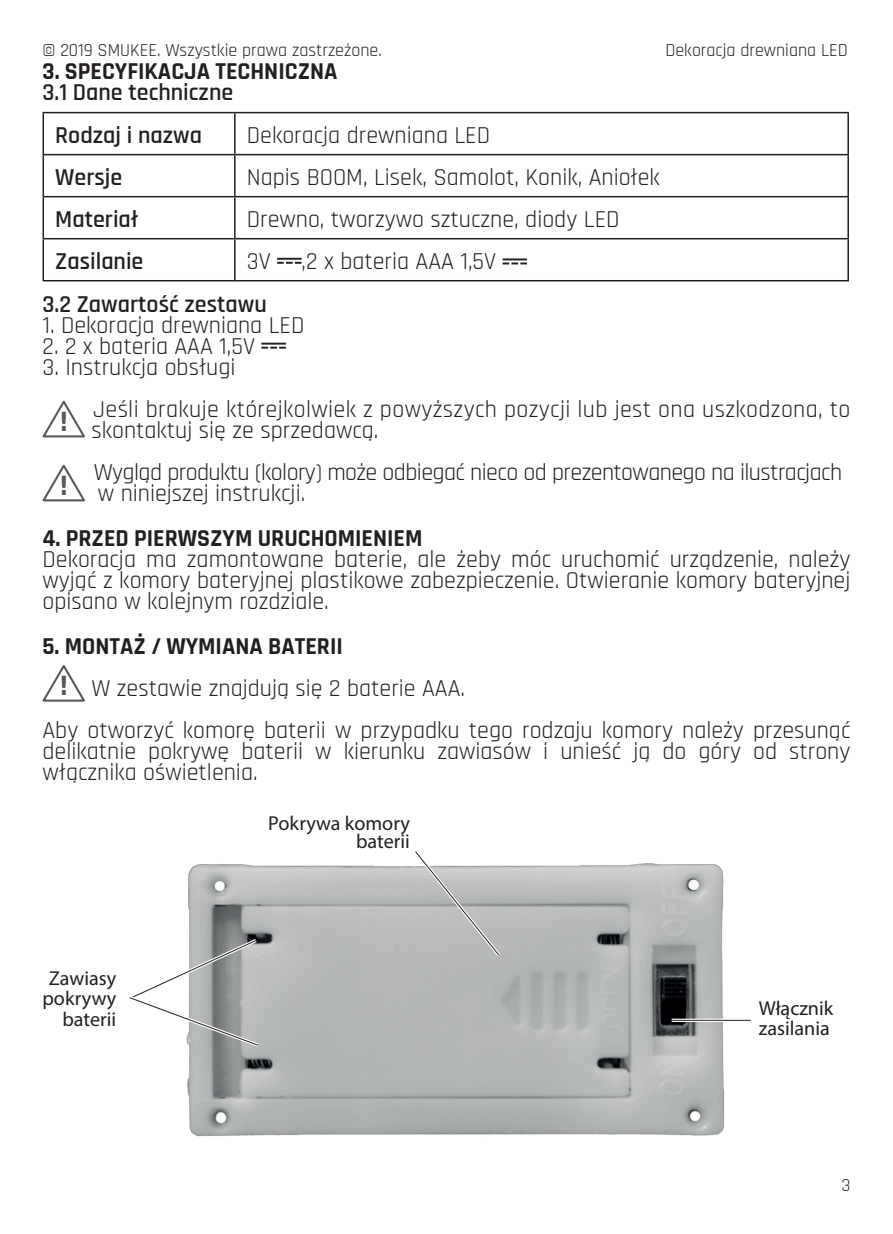
<style>
.page{position:relative;width:893px;height:1234px;background:#fff}
.page>*{position:absolute;margin:0;border:0;box-sizing:border-box;transform-origin:0 0}
.t1{font:700 29.4px "Rajdhani";color:#57585a}
.t2{font:24px/21px "Rajdhani";color:#231f20}
.t3{font:24px/42px "Rajdhani";letter-spacing:-.025em;color:#231f20}
.t4{font:700 24px "Rajdhani";color:#231f20}
.t5{font:600 24px/42.6px "Rajdhani";color:#231f20}
.t6{font:20.1px/20.1px "Myriad Pro";color:#231f20;text-align:right}
.t7{font:18px "Rajdhani";color:#231f20}
.s1{font-weight:700;font-size:29.4px;color:#57585a}
</style>
<div class="page">
<hr style="left:43px;top:112px;width:192px;height:1px;background:#231f20">
<hr style="left:43px;top:113px;width:1px;height:41px;background:#231f20">
<hr style="left:235px;top:112px;width:614px;height:1px;background:#231f20">
<hr style="left:234px;top:113px;width:2px;height:41px;background:#231f20">
<hr style="left:847px;top:113px;width:2px;height:41px;background:#231f20">
<hr style="left:43px;top:154px;width:192px;height:1px;background:#231f20">
<hr style="left:43px;top:155px;width:1px;height:41px;background:#231f20">
<hr style="left:235px;top:154px;width:614px;height:1px;background:#231f20">
<hr style="left:234px;top:155px;width:2px;height:41px;background:#231f20">
<hr style="left:847px;top:155px;width:2px;height:41px;background:#231f20">
<hr style="left:43px;top:196px;width:192px;height:1px;background:#231f20">
<hr style="left:43px;top:197px;width:1px;height:41px;background:#231f20">
<hr style="left:235px;top:196px;width:614px;height:1px;background:#231f20">
<hr style="left:234px;top:197px;width:2px;height:41px;background:#231f20">
<hr style="left:847px;top:197px;width:2px;height:41px;background:#231f20">
<hr style="left:43px;top:238px;width:192px;height:1px;background:#231f20">
<hr style="left:43px;top:239px;width:1px;height:41px;background:#231f20">
<hr style="left:235px;top:238px;width:614px;height:1px;background:#231f20">
<hr style="left:234px;top:239px;width:2px;height:41px;background:#231f20">
<hr style="left:847px;top:239px;width:2px;height:41px;background:#231f20">
<hr style="left:43px;top:280px;width:192px;height:1px;background:#231f20">
<hr style="left:235px;top:280px;width:614px;height:1px;background:#231f20">
<hr style="left:277px;top:258px;width:25px;height:2px;background:#231f20">
<svg style="left:277px;top:262px;width:25px;height:2px"></svg>
<hr style="left:503px;top:258px;width:24px;height:2px;background:#231f20">
<svg style="left:503px;top:262px;width:24px;height:2px"></svg>
<hr style="left:261px;top:342px;width:25px;height:2px;background:#231f20">
<svg style="left:261px;top:346px;width:25px;height:2px"></svg>
<svg style="left:43px;top:400px;width:42px;height:37px"></svg>
<svg style="left:43px;top:464px;width:42px;height:37px"></svg>
<svg style="left:43px;top:665px;width:42px;height:36px"></svg>
<img style="left:187px;top:863px;width:538px;height:275px">
<svg style="left:411px;top:851px;width:92px;height:108px;background:#c3c5c4"></svg>
<hr style="left:672px;top:1018px;width:79px;height:3px;background:#fff">
<hr style="left:672px;top:1019px;width:79px;height:1px;background:#231f20">
<svg style="left:129px;top:935px;width:133px;height:114px"></svg>
<p class="t7" style="left:43px;top:40px;width:341px">© 2019 SMUKEE. Wszystkie prawa zastrzeżone.</p>
<p class="t7" style="left:665px;top:40px;width:184px">Dekoracja drewniana LED</p>
<p class="t4" style="left:43px;top:56px;width:297px">3. SPECYFIKACJA TECHNICZNA</p>
<p class="t5" style="left:55px;top:72px;width:179px;text-indent:-13px">3.1 Dane techniczne<br>Rodzaj i nazwa</p>
<p class="t2" style="left:247px;top:125px;width:245px">Dekoracja drewniana LED</p>
<p class="t5" style="left:55px;top:156px;width:68px">Wersje</p>
<p class="t2" style="left:247px;top:167px;width:415px">Napis BOOM, Lisek, Samolot, Konik, Aniołek</p>
<p class="t5" style="left:55px;top:198px;width:85px">Materiał</p>
<p class="t2" style="left:247px;top:209px;width:374px">Drewno, tworzywo sztuczne, diody LED</p>
<p class="t5" style="left:55px;top:240px;width:90px">Zasilanie</p>
<p class="t2" style="left:247px;top:251px;width:25px">3V</p>
<p class="t2" style="left:302px;top:251px;width:196px">,2 x bateria AAA 1,5V</p>
<p class="t5" style="left:43px;top:283px;width:226px">3.2 Zawartość zestawu</p>
<p class="t2" style="left:43px;top:315px;width:263px">1. Dekoracja drewniana LED</p>
<p class="t2" style="left:43px;top:336px;width:214px">2. 2 x bateria AAA 1,5V</p>
<p class="t2" style="left:93px;top:346px;width:759px;line-height:42px;text-indent:-51px">3. Instrukcja obsługi<br>Jeśli brakuje którejkolwiek z powyższych pozycji lub jest ona uszkodzona, to</p>
<p class="t3" style="left:94px;top:409px;width:750px;text-indent:-33px"><sup>!</sup> skontaktuj się ze sprzedawcą.<br>Wygląd produktu (kolory) może odbiegać nieco od prezentowanego na ilustracjach</p>
<p class="t1" style="left:60px;top:468px;width:8px">!</p>
<p class="t2" style="left:98px;top:483px;width:209px">w niniejszej instrukcji.</p>
<p class="t4" style="left:43px;top:523px;width:381px">4. PRZED PIERWSZYM URUCHOMIENIEM</p>
<p class="t2" style="left:43px;top:549px;width:809px;text-align:justify">Dekoracja ma zamontowane baterie, ale żeby móc uruchomić urządzenie, należy wyjąć z komory bateryjnej plastikowe zabezpieczenie. Otwieranie komory bateryjnej opisano w kolejnym rozdziale.</p>
<p class="t4" style="left:43px;top:631px;width:302px">5. MONTAŻ / WYMIANA BATERII</p>
<p class="t2" style="left:60px;top:678px;width:406px"><span class="s1">!</span> W zestawie znajdują się 2 baterie AAA.</p>
<p class="t2" style="left:43px;top:720px;width:809px">Aby otworzyć komorę baterii w przypadku tego rodzaju komory należy przesunąć</p>
<p class="t2" style="left:43px;top:741px;width:809px">delikatnie pokrywę baterii w kierunku zawiasów i unieść ją do góry od strony włącznika oświetlenia.</p>
<p class="t6" style="left:268px;top:813px;width:143px;line-height:18.6px">Pokrywa komory baterii</p>
<p class="t6" style="left:43px;top:967px;width:75px">Zawiasy pokrywy baterii</p>
<p class="t6" style="left:759px;top:997px;width:76px;text-align:left">Włącznik zasilania</p>
<p class="t7" style="left:841px;top:1175px;width:10px">3</p>
</div>
